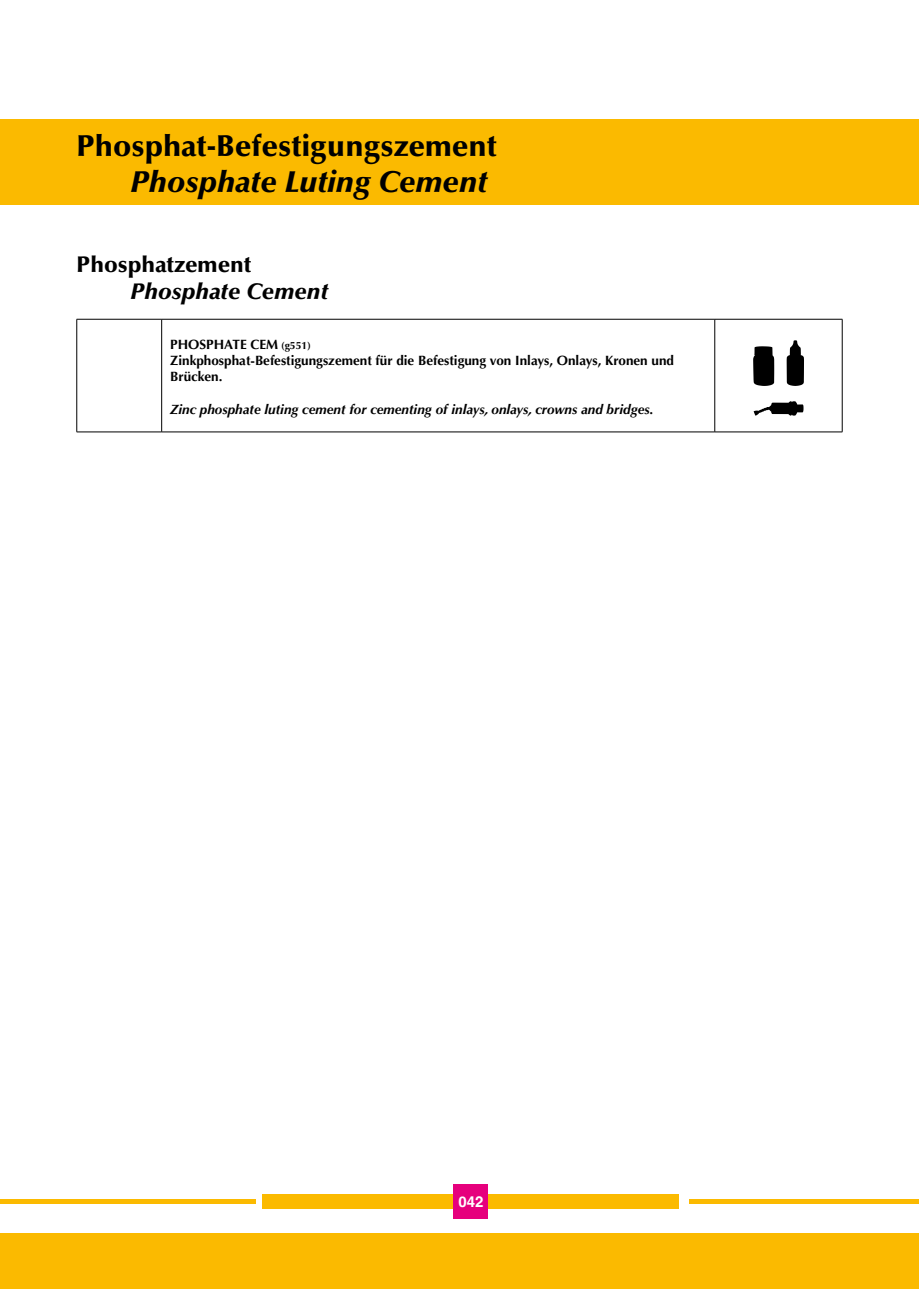
<style>
.page{position:relative;width:919px;height:1289px;background:#fff}
.page>*{position:absolute;margin:0;border:0;box-sizing:border-box;transform-origin:0 0}
.t1{font:900 30px "Optima LT Std";color:#000}
.t2{font:italic 900 30px "Optima LT Std";color:#000}
.t3{font:italic 900 22.5px "Optima LT Std";color:#000}
.t4{font:900 22.5px "Optima LT Std";color:#000}
.t5{font:700 15px "Helvetica";color:#fff}
.t6{font:700 13.5px/16.2px "Optima LT Std";color:#000}
.t7{font:italic 700 13.5px "Optima LT Std";color:#000}
.s1{font-size:10.5px}
</style>
<div class="page">
<div style="left:0;top:119px;width:918px;height:85px;background:#fbba00"></div>
<hr style="left:77px;top:319px;width:85px;height:1px;background:#000">
<hr style="left:162px;top:319px;width:552px;height:1px;background:#000">
<hr style="left:161px;top:319px;width:1px;height:113px;background:#000">
<hr style="left:714px;top:319px;width:128px;height:1px;background:#000">
<hr style="left:77px;top:431px;width:85px;height:1px;background:#000">
<hr style="left:162px;top:431px;width:552px;height:1px;background:#000">
<hr style="left:714px;top:431px;width:128px;height:1px;background:#000">
<hr style="left:76px;top:319px;width:1px;height:113px;background:#000">
<hr style="left:714px;top:319px;width:1px;height:113px;background:#000">
<hr style="left:841px;top:319px;width:1px;height:113px;background:#000">
<div style="left:0;top:1233px;width:918px;height:55px;background:#fbba00"></div>
<hr style="left:0;top:1199px;width:255px;height:4px;background:#fbba00">
<hr style="left:689px;top:1199px;width:229px;height:4px;background:#fbba00">
<div style="left:263px;top:1194px;width:416px;height:15px;background:#fbba00"></div>
<svg style="left:753px;top:401px;width:50px;height:14px"></svg>
<svg style="left:753px;top:346px;width:21px;height:40px"></svg>
<svg style="left:786px;top:340px;width:18px;height:46px"></svg>
<div style="left:454px;top:1184px;width:34px;height:34px;background:#e6007d"></div>
<h1 class="t1" style="left:77px;top:128px;width:421px">Phosphat-Befestigungszement</h1>
<h1 class="t2" style="left:131px;top:164px;width:358px">Phosphate Luting Cement</h1>
<h2 class="t4" style="left:77px;top:251px;width:176px">Phosphatzement</h2>
<h2 class="t3" style="left:131px;top:278px;width:199px">Phosphate Cement</h2>
<p class="t6" style="left:170px;top:336px;width:505px">PHOSPHATE CEM <span class="s1">(g551)<br></span>Zinkphosphat-Befestigungszement für die Befestigung von Inlays, Onlays, Kronen und<br>Brücken.</p>
<p class="t7" style="left:170px;top:401px;width:484px">Zinc phosphate luting cement for cementing of inlays, onlays, crowns and bridges.</p>
<p class="t5" style="left:458px;top:1192px;width:27px">042</p>
</div>
